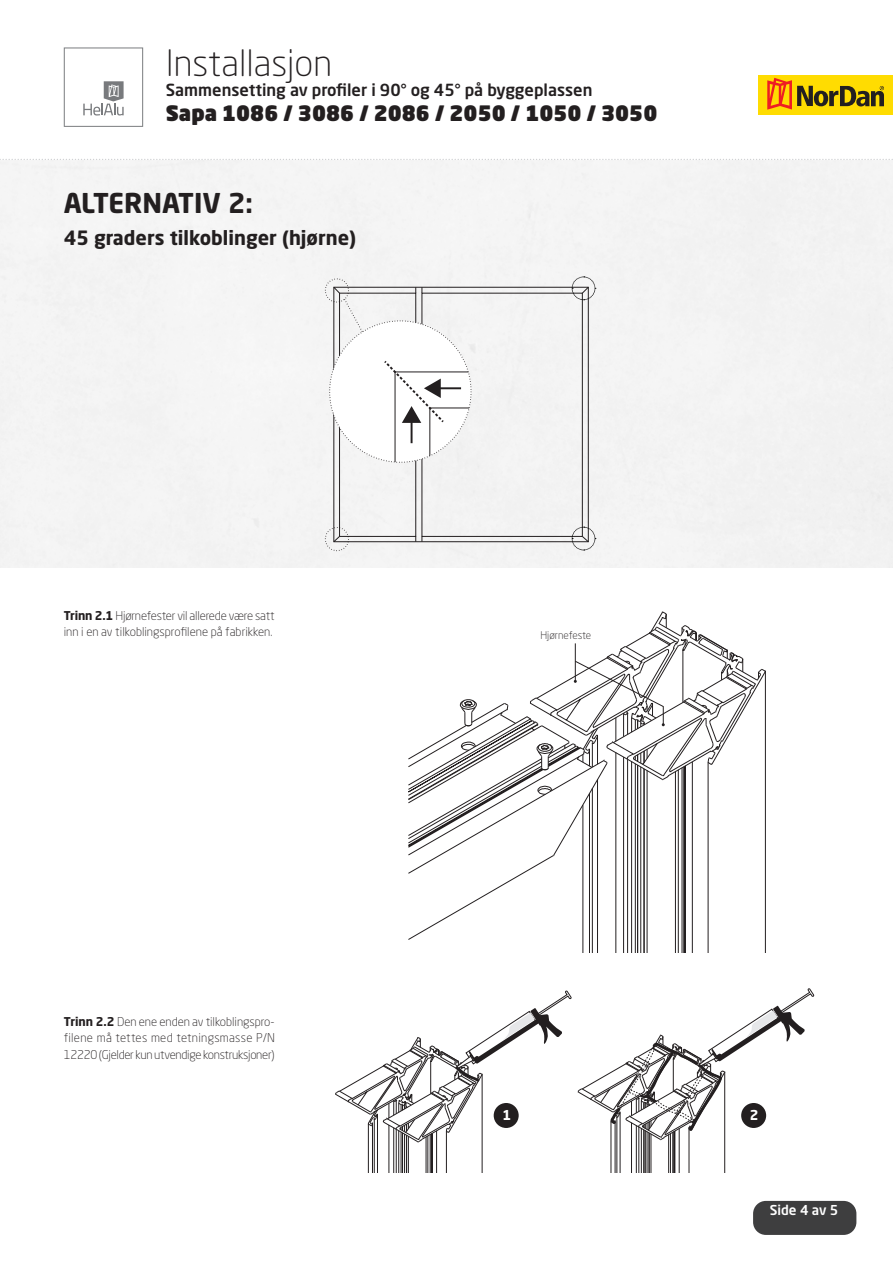
<style>
.page{position:relative;width:893px;height:1263px;background:#fff}
.page>*{position:absolute;margin:0;border:0;box-sizing:border-box;transform-origin:0 0}
.t1{font:300 36px "Neo Sans Std";color:#231f20}
.t2{font:700 27px "Neo Sans Std";color:#231f20}
.t3{font:900 21px "Neo Sans Std";color:#231f20}
.t4{font:700 19.5px "Neo Sans Std";color:#231f20}
.t5{font:500 16.5px "Neo Sans Std";color:#231f20}
.t6{font:500 13.5px "Neo Sans Std";color:#fff}
.t7{font:700 13.5px "Neo Sans Std";color:#fff}
.t8{font:300 12px/16.5px "Neo Sans Std";letter-spacing:-.015em;color:#231f20}
.t9{font:300 10.5px "Neo Sans Std";color:#231f20}
.s1{font-weight:700}
</style>
<div class="page">
<div style="left:759px;top:75px;width:134px;height:39px;background:#ffdc01"></div>
<svg style="left:767px;top:78px;width:117px;height:32px"></svg>
<svg style="left:64px;top:47px;width:79px;height:80px"></svg>
<svg style="left:0;top:159px;width:893px;height:1px"></svg>
<div style="left:753px;top:1201px;width:103px;height:34px;background:#3e3e3f;border-radius:13px"></div>
<div style="left:0;top:161px;width:893px;height:406px;background:#f4f4f4"></div>
<div style="left:422px;top:293px;width:161px;height:244px;border:1px solid #231f20"></div>
<div style="left:339px;top:293px;width:77px;height:244px;border:1px solid #231f20"></div>
<svg style="left:333px;top:535px;width:7px;height:8px"></svg>
<div style="left:325px;top:279px;width:24px;height:23px;border:1px dashed #231f20;border-radius:50%"></div>
<div style="left:325px;top:527px;width:24px;height:24px;border:1px dashed #231f20;border-radius:50%"></div>
<svg style="left:330px;top:286px;width:141px;height:176px"></svg>
<svg style="left:408px;top:612px;width:358px;height:340px"></svg>
<svg style="left:335px;top:991px;width:236px;height:182px"></svg>
<svg style="left:578px;top:988px;width:236px;height:185px"></svg>
<div style="left:494px;top:1103px;width:25px;height:25px;background:#231f20;border-radius:50%"></div>
<div style="left:741px;top:1103px;width:25px;height:25px;background:#231f20;border-radius:50%"></div>
<svg style="left:572px;top:276px;width:24px;height:24px"></svg>
<svg style="left:572px;top:527px;width:24px;height:24px"></svg>
<h1 class="t1" style="left:166px;top:41px;width:168px">Installasjon</h1>
<h3 class="t5" style="left:166px;top:82px;width:428px">Sammensetting av profiler i 90° og 45° på byggeplassen</h3>
<h3 class="t3" style="left:166px;top:106px;width:493px">Sapa 1086 / 3086 / 2086 / 2050 / 1050 / 3050</h3>
<h2 class="t2" style="left:64px;top:190px;width:191px">ALTERNATIV 2:</h2>
<h3 class="t4" style="left:64px;top:228px;width:294px">45 graders tilkoblinger (hjørne)</h3>
<p class="t8" style="left:64px;top:607px;width:212px"><span class="s1">Trinn 2.1</span> Hjørnefester vil allerede være satt inn i en av tilkoblingsprofilene på fabrikken.</p>
<p class="t9" style="left:540px;top:628px;width:52px">Hjørnefeste</p>
<p class="t8" style="left:64px;top:1012px;width:213px;text-align:justify"><span class="s1">Trinn 2.2</span> Den ene enden av tilkoblingspro&shy;filene må tettes med tetningsmasse P/N 12220 (Gjelder kun utvendige konstruksjoner)</p>
<p class="t7" style="left:502px;top:1109px;width:10px">1</p>
<p class="t7" style="left:750px;top:1109px;width:10px">2</p>
<p class="t6" style="left:770px;top:1203px;width:70px">Side 4 av 5</p>
</div>
